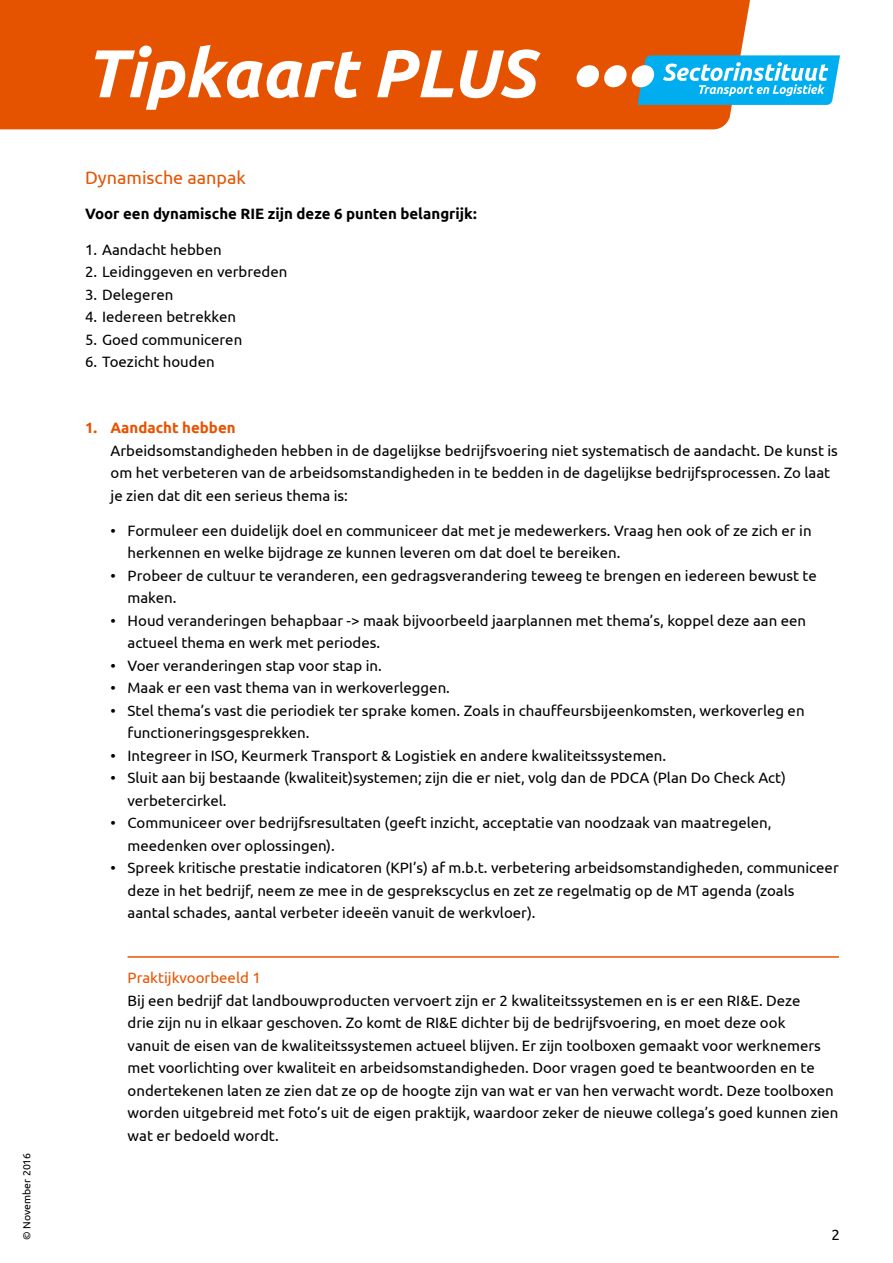
<style>
.page{position:relative;width:893px;height:1263px;background:#fff}
.page>*{position:absolute;margin:0;border:0;box-sizing:border-box;transform-origin:0 0}
.t1{font:italic 700 67.5px "Ubuntu";color:#fff}
.t2{font:18px "Ubuntu";color:#e65300}
.t3{font:15px/22.5px "Ubuntu";color:#000}
.t4{font:700 15px "Ubuntu";color:#000}
.t5{font:15px "Ubuntu";color:#e65300}
.t6{font:700 15px "Ubuntu";color:#e65300}
.t7{font:10.5px "Ubuntu";color:#000}
</style>
<div class="page">
<div style="left:0;top:0;width:750px;height:129px;background:#e65300"></div>
<svg style="left:577px;top:55px;width:263px;height:50px"></svg>
<hr style="left:128px;top:956px;width:711px;height:2px;background:#e65300">
<p class="t7" style="left:20px;top:1239px;width:88px;rotate:-90deg">© November 2016</p>
<h1 class="t1" style="left:85px;top:32px;width:452px">Tipkaart PLUS</h1>
<p class="t2" style="left:85px;top:167px;width:162px">Dynamische aanpak</p>
<p class="t4" style="left:85px;top:205px;width:393px">Voor een dynamische RIE zijn deze 6 punten belangrijk:</p>
<p class="t3" style="left:85px;top:238px;width:138px">1. Aandacht hebben</p>
<p class="t3" style="left:85px;top:260px;width:204px">2. Leidinggeven en verbreden</p>
<p class="t3" style="left:85px;top:283px;width:90px">3. Delegeren</p>
<p class="t3" style="left:85px;top:305px;width:152px">4. Iedereen betrekken</p>
<p class="t3" style="left:85px;top:328px;width:159px">5. Goed communiceren</p>
<p class="t3" style="left:85px;top:350px;width:131px">6. Toezicht houden</p>
<p class="t6" style="left:85px;top:419px;width:152px">1. Aandacht hebben</p>
<p class="t3" style="left:111px;top:439px;width:729px">Arbeidsomstandigheden hebben in de dagelijkse bedrijfsvoering niet systematisch de aandacht. De kunst is om het verbeteren van de arbeidsomstandigheden in te bedden in de dagelijkse bedrijfsprocessen. Zo laat je zien dat dit een serieus thema is:</p>
<p class="t3" style="left:128px;top:519px;width:686px;text-indent:-17px">• Formuleer een duidelijk doel en communiceer dat met je medewerkers. Vraag hen ook of ze zich er in herkennen en welke bijdrage ze kunnen leveren om dat doel te bereiken.</p>
<p class="t3" style="left:128px;top:564px;width:691px;text-indent:-17px">• Probeer de cultuur te veranderen, een gedragsverandering teweeg te brengen en iedereen bewust te maken.</p>
<p class="t3" style="left:128px;top:609px;width:680px;text-indent:-17px">• Houd veranderingen behapbaar -&gt; maak bijvoorbeeld jaarplannen met thema’s, koppel deze aan een actueel thema en werk met periodes.</p>
<p class="t3" style="left:111px;top:654px;width:273px">• Voer veranderingen stap voor stap in.</p>
<p class="t3" style="left:111px;top:676px;width:341px">• Maak er een vast thema van in werkoverleggen.</p>
<p class="t3" style="left:128px;top:699px;width:678px;text-indent:-17px">• Stel thema’s vast die periodiek ter sprake komen. Zoals in chauffeursbijeenkomsten, werkoverleg en functioneringsgesprekken.</p>
<p class="t3" style="left:111px;top:744px;width:557px">• Integreer in ISO, Keurmerk Transport &amp; Logistiek en andere kwaliteitssystemen.</p>
<p class="t3" style="left:128px;top:766px;width:660px;text-indent:-17px">• Sluit aan bij bestaande (kwaliteit)systemen; zijn die er niet, volg dan de PDCA (Plan Do Check Act) verbetercirkel.</p>
<p class="t3" style="left:128px;top:811px;width:645px;text-indent:-17px">• Communiceer over bedrijfsresultaten (geeft inzicht, acceptatie van noodzaak van maatregelen, meedenken over oplossingen).</p>
<p class="t3" style="left:128px;top:856px;width:713px;text-indent:-17px">• Spreek kritische prestatie indicatoren (KPI’s) af m.b.t. verbetering arbeidsomstandigheden, communiceer deze in het bedrijf, neem ze mee in de gesprekscyclus en zet ze regelmatig op de MT agenda (zoals aantal schades, aantal verbeter ideeën vanuit de werkvloer).</p>
<p class="t5" style="left:128px;top:969px;width:135px">Praktijkvoorbeeld 1</p>
<p class="t3" style="left:128px;top:989px;width:712px">Bij een bedrijf dat landbouwproducten vervoert zijn er 2 kwaliteitssystemen en is er een RI&amp;E. Deze<br>drie zijn nu in elkaar geschoven. Zo komt de RI&amp;E dichter bij de bedrijfsvoering, en moet deze ook<br>vanuit de eisen van de kwaliteitssystemen actueel blijven. Er zijn toolboxen gemaakt voor werknemers met voorlichting over kwaliteit en arbeidsomstandigheden. Door vragen goed te beantwoorden en te ondertekenen laten ze zien dat ze op de hoogte zijn van wat er van hen verwacht wordt. Deze toolboxen worden uitgebreid met foto’s uit de eigen praktijk, waardoor zeker de nieuwe collega’s goed kunnen zien wat er bedoeld wordt.</p>
<p class="t3" style="left:832px;top:1222px;width:10px">2</p>
</div>
